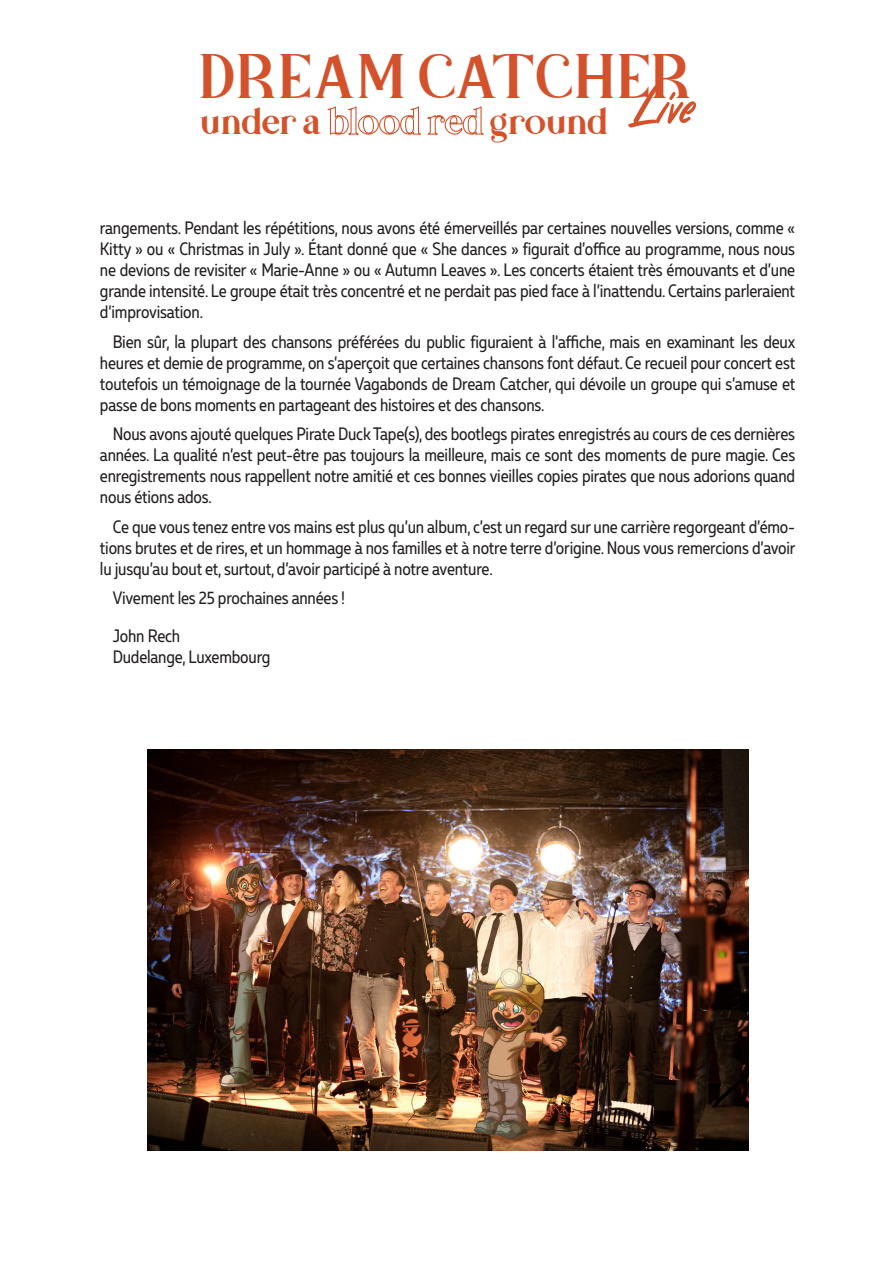
<style>
.page{position:relative;width:893px;height:1263px;background:#fff}
.page>*{position:absolute;margin:0;border:0;box-sizing:border-box;transform-origin:0 0}
.t1{font:78.75px "Nurani Demo Version";color:#d3522c}
.t2{font:42px "Basics Serif";letter-spacing:.03em;color:#d3522c}
.t3{font:25.8px "Basics Serif";letter-spacing:-.04em;color:#d3522c}
.t4{font:18px/21px "Muller Narrow";letter-spacing:-.01em;color:#231f20;text-align:justify}
</style>
<div class="page">
<img style="left:147px;top:749px;width:601px;height:401px">
<p class="t2" style="left:200px;top:59px;width:494px">DREAM CATCHER</p>
<p class="t3" style="left:200px;top:110px;width:411px">under a blood red ground</p>
<p class="t1" style="left:633px;top:50px;width:64px">Live</p>
<p class="t4" style="left:100px;top:217px;width:697px">rangements. Pendant les répétitions, nous avons été émerveillés par certaines nouvelles versions, comme « Kitty » ou « Christmas in July ». Étant donné que « She dances » figurait d’office au programme, nous nous ne devions de revisiter « Marie-Anne » ou « Autumn Leaves ». Les concerts étaient très émouvants et d’une grande intensité. Le groupe était très concentré et ne perdait pas pied face à l’inattendu. Certains parleraient d’improvisation.</p>
<p class="t4" style="left:100px;top:331px;width:697px;text-indent:13px">Bien sûr, la plupart des chansons préférées du public figuraient à l’affiche, mais en examinant les deux heures et demie de programme, on s’aperçoit que certaines chansons font défaut. Ce recueil pour concert est toutefois un témoignage de la tournée Vagabonds de Dream Catcher, qui dévoile un groupe qui s’amuse et passe de bons moments en partageant des histoires et des chansons.</p>
<p class="t4" style="left:100px;top:423px;width:697px;text-indent:13px">Nous avons ajouté quelques Pirate Duck Tape(s), des bootlegs pirates enregistrés au cours de ces dernières années. La qualité n’est peut-être pas toujours la meilleure, mais ce sont des moments de pure magie. Ces enregistrements nous rappellent notre amitié et ces bonnes vieilles copies pirates que nous adorions quand nous étions ados.</p>
<p class="t4" style="left:100px;top:516px;width:697px;text-indent:13px">Ce que vous tenez entre vos mains est plus qu’un album, c’est un regard sur une carrière regorgeant d’émo&shy;tions brutes et de rires, et un hommage à nos familles et à notre terre d’origine. Nous vous remercions d’avoir lu jusqu’au bout et, surtout, d’avoir participé à notre aventure.</p>
<p class="t4" style="left:113px;top:587px;width:234px">Vivement les 25 prochaines années !</p>
<p class="t4" style="left:113px;top:625px;width:69px">John Rech</p>
<p class="t4" style="left:113px;top:646px;width:159px">Dudelange, Luxembourg</p>
</div>
